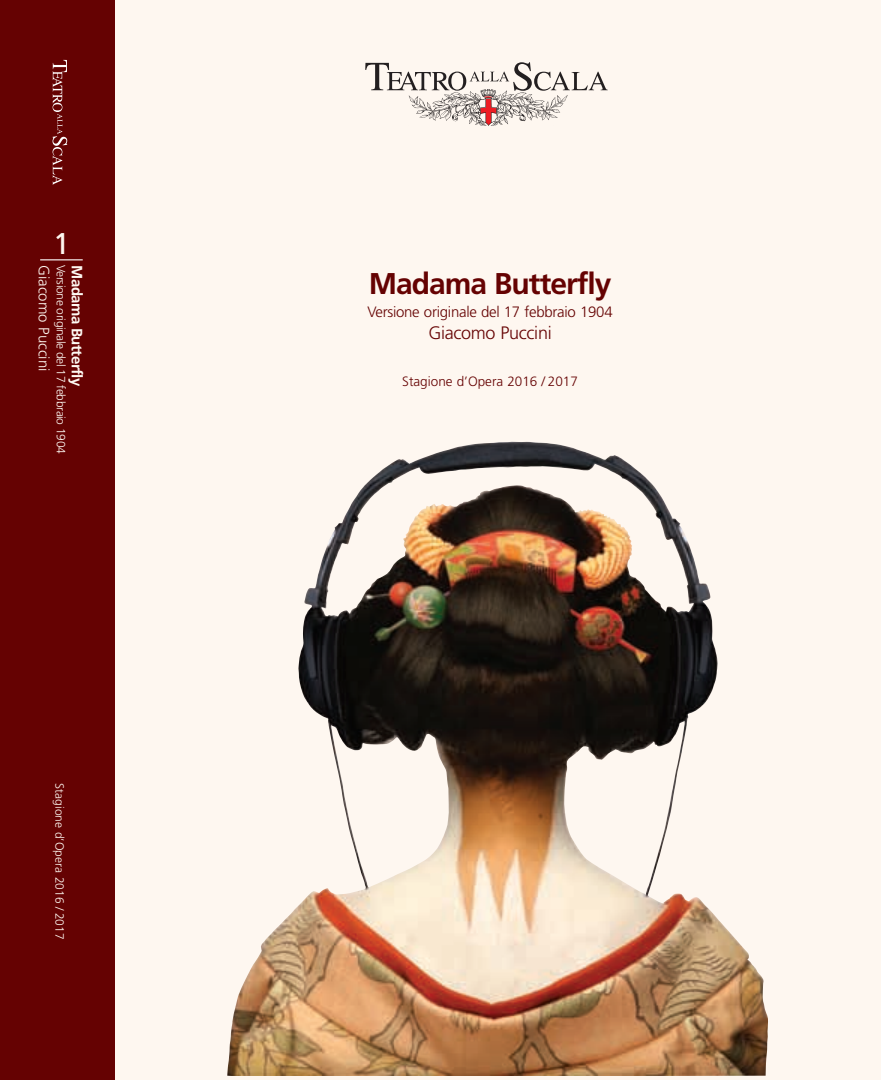
<style>
.page{position:relative;width:881px;height:1080px;background:#fff}
.page>*{position:absolute;margin:0;border:0;box-sizing:border-box;transform-origin:0 0}
.t1{font:700 30px "Frutiger";letter-spacing:-.035em;color:#650202}
.t2{font:30px "Frutiger";color:#fef7f0}
.t3{font:300 18px "Frutiger";letter-spacing:-.015em;color:#650202}
.t4{font:300 15px "Frutiger";letter-spacing:-.015em;color:#650202}
.t5{font:700 15px "Frutiger";letter-spacing:-.035em;color:#fef9f3}
.t6{font:300 15px "Frutiger";color:#fef7f0}
.t7{font:300 13.5px "Frutiger";color:#650202}
.t8{font:300 12px "Frutiger";letter-spacing:-.035em;color:#fef9f3}
.t9{font:300 12px "Frutiger";color:#fef7f0}
</style>
<div class="page">
<div style="left:97px;top:0;width:783px;height:1080px;background:#fef7f0"></div>
<div style="left:0;top:0;width:115px;height:1080px;background:#650202"></div>
<hr style="left:40px;top:259px;width:43px;height:1px;background:#fff">
<svg style="left:365px;top:62px;width:242px;height:29px"></svg>
<img style="left:408px;top:90px;width:160px;height:36px">
<svg style="left:52px;top:60px;width:15px;height:125px"></svg>
<img style="left:52px;top:82px;width:1px;height:83px">
<div style="left:49px;top:114px;width:5px;height:22px;background:#650202"></div>
<img style="left:227px;top:459px;width:540px;height:617px">
<h1 class="t2" style="left:53px;top:231px;width:18px">1</h1>
<p class="t8" style="left:66px;top:265px;width:190px;rotate:90deg">Versione originale del 17 febbraio 1904</p>
<p class="t6" style="left:50px;top:265px;width:108px;rotate:90deg">Giacomo Puccini</p>
<h1 class="t1" style="left:368px;top:272px;width:244px">Madama Butterfly</h1>
<p class="t5" style="left:83px;top:265px;width:123px;rotate:90deg">Madama Butterfly</p>
<p class="t4" style="left:367px;top:306px;width:247px">Versione originale del 17 febbraio 1904</p>
<h2 class="t3" style="left:428px;top:326px;width:125px">Giacomo Puccini</h2>
<p class="t7" style="left:402px;top:376px;width:177px">Stagione d’Opera 2016 / 2017</p>
<p class="t9" style="left:64px;top:783px;width:158px;rotate:90deg">Stagione d’Opera 2016 / 2017</p>
</div>
